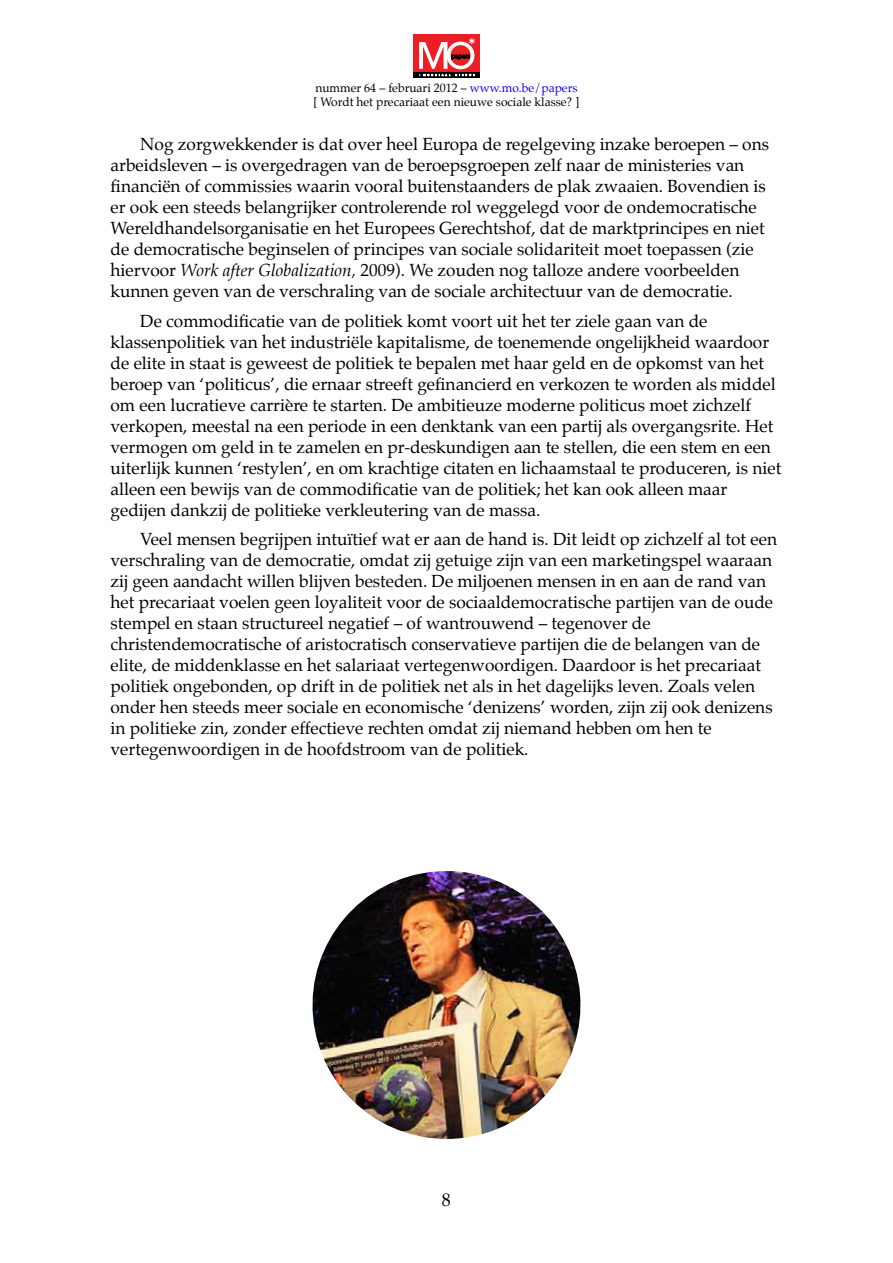
<style>
.page{position:relative;width:893px;height:1263px;background:#fff}
.page>*{position:absolute;margin:0;border:0;box-sizing:border-box;transform-origin:0 0}
.t1{font:18px "Palatino";color:#000}
.t2{font:17.25px/21px "Palatino";color:#000}
.t3{font:12px/14.4px "Palatino";color:#000}
.s1{color:#1000fa}
.s2{font-style:italic}
</style>
<div class="page">
<div style="left:413px;top:34px;width:67px;height:44px;background:#ed1d24"></div>
<svg style="left:414px;top:72px;width:66px;height:6px"></svg>
<svg style="left:419px;top:38px;width:56px;height:38px"></svg>
<img style="left:312px;top:871px;width:269px;height:268px">
<p class="t3" style="left:313px;top:82px;width:268px">nummer 64 – februari 2012 – <span class="s1">www.mo.be/papers </span>[ Wordt het precariaat een nieuwe sociale klasse? ]</p>
<p class="t2" style="left:111px;top:135px;width:660px;text-indent:30px">Nog zorgwekkender is dat over heel Europa de regelgeving inzake beroepen – ons arbeidsleven – is overgedragen van de beroepsgroepen zelf naar de ministeries van financiën of commissies waarin vooral buitenstaanders de plak zwaaien. Bovendien is er ook een steeds belangrijker controlerende rol weggelegd voor de ondemocratische Wereldhandelsorganisatie en het Europees Gerechtshof, dat de marktprincipes en niet de democratische beginselen of principes van sociale solidariteit moet toepassen (zie hiervoor <span class="s2">Work after Globalization,</span> 2009). We zouden nog talloze andere voorbeelden kunnen geven van de verschraling van de sociale architectuur van de democratie.</p>
<p class="t2" style="left:111px;top:312px;width:672px;text-indent:30px">De commodificatie van de politiek komt voort uit het ter ziele gaan van de klassenpolitiek van het industriële kapitalisme, de toenemende ongelijkheid waardoor de elite in staat is geweest de politiek te bepalen met haar geld en de opkomst van het beroep van ‘politicus’, die ernaar streeft gefinancierd en verkozen te worden als middel om een lucratieve carrière te starten. De ambitieuze moderne politicus moet zichzelf verkopen, meestal na een periode in een denktank van een partij als overgangsrite. Het vermogen om geld in te zamelen en pr-deskundigen aan te stellen, die een stem en een uiterlijk kunnen ‘restylen’, en om krachtige citaten en lichaamstaal te produceren, is niet alleen een bewijs van de commodificatie van de politiek; het kan ook alleen maar gedijen dankzij de politieke verkleutering van de massa.</p>
<p class="t2" style="left:111px;top:530px;width:668px;text-indent:30px">Veel mensen begrijpen intuïtief wat er aan de hand is. Dit leidt op zichzelf al tot een verschraling van de democratie, omdat zij getuige zijn van een marketingspel waaraan zij geen aandacht willen blijven besteden. De miljoenen mensen in en aan de rand van het precariaat voelen geen loyaliteit voor de sociaaldemocratische partijen van de oude stempel en staan structureel negatief – of wantrouwend – tegenover de christendemocratische of aristocratisch conservatieve partijen die de belangen van de elite, de middenklasse en het salariaat vertegenwoordigen. Daardoor is het precariaat politiek ongebonden, op drift in de politiek net als in het dagelijks leven. Zoals velen onder hen steeds meer sociale en economische ‘denizens’ worden, zijn zij ook denizens in politieke zin, zonder effectieve rechten omdat zij niemand hebben om hen te vertegenwoordigen in de hoofdstroom van de politiek.</p>
<p class="t1" style="left:442px;top:1187px;width:10px">8</p>
</div>
